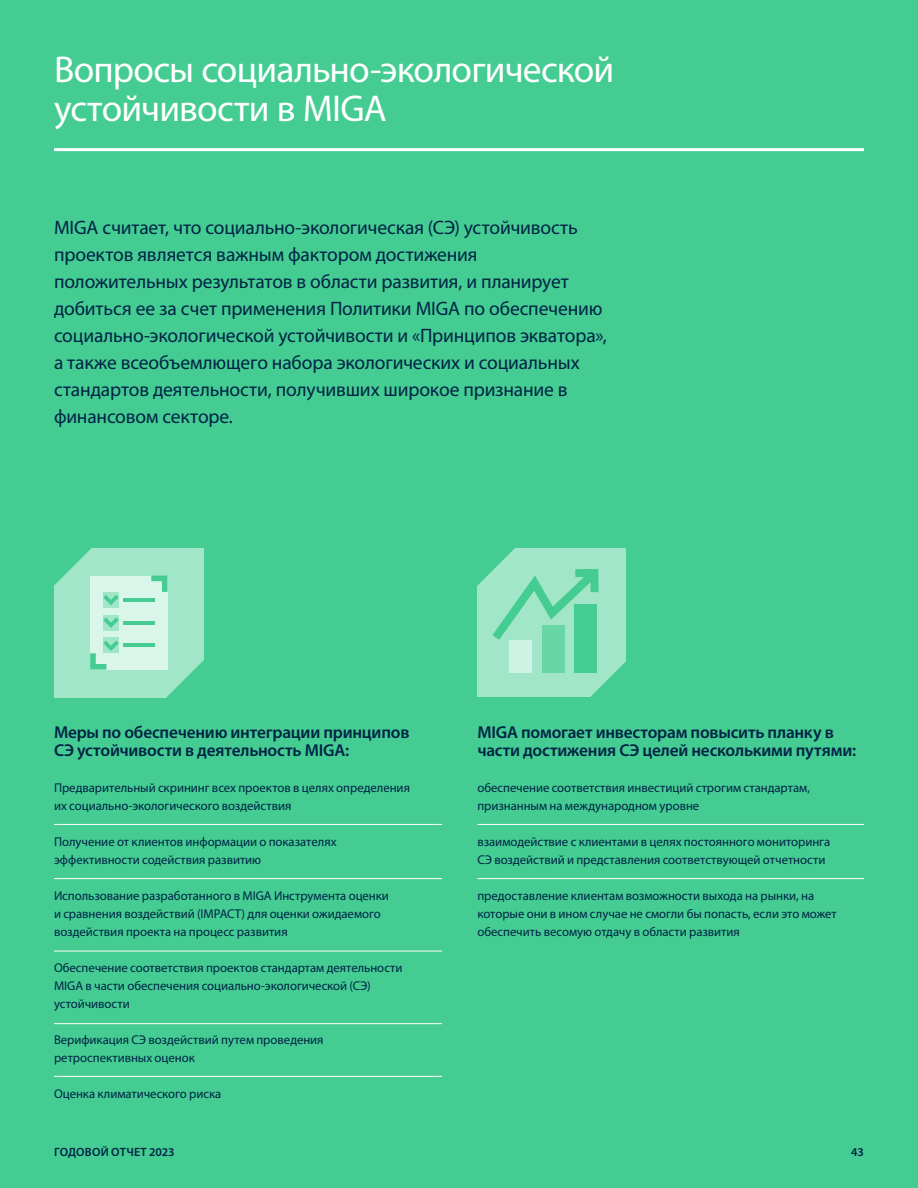
<style>
.page{position:relative;width:918px;height:1188px;background:#44cc92}
.page>*{position:absolute;margin:0;border:0;box-sizing:border-box;transform-origin:0 0}
.TITLE_2{font:37.5px/39px "Myriad Pro";letter-spacing:-.02em;color:#fff}
.INTRO{font:19.5px/27px "Myriad Pro";letter-spacing:-.005em;color:#002345}
.BODY{font:600 17.25px/18px "Myriad Pro";letter-spacing:-.01em;color:#002345}
.BODY-2{font:12.75px/18px "Myriad Pro";letter-spacing:-.005em;color:#002345}
.Body_copy_-_Justified{font:600 12px "Myriad Pro";letter-spacing:.01em;color:#002345}
</style>
<div class="page">
<hr style="left:54px;top:148px;width:810px;height:3px;background:#fff">
<div style="left:477px;top:548px;width:149px;height:149px;background:#a1e6c8"></div>
<hr style="left:54px;top:824px;width:388px;height:1px;background:#fff">
<hr style="left:477px;top:824px;width:387px;height:1px;background:#fff">
<hr style="left:54px;top:878px;width:388px;height:1px;background:#fff">
<hr style="left:477px;top:878px;width:387px;height:1px;background:#fff">
<hr style="left:54px;top:951px;width:388px;height:1px;background:#fff">
<hr style="left:54px;top:1023px;width:388px;height:1px;background:#fff">
<hr style="left:54px;top:1076px;width:388px;height:1px;background:#fff">
<div style="left:54px;top:548px;width:150px;height:149px;background:#a1e6c8"></div>
<svg style="left:54px;top:548px;width:38px;height:38px"></svg>
<svg style="left:165px;top:658px;width:39px;height:40px"></svg>
<svg style="left:590px;top:661px;width:36px;height:36px"></svg>
<div style="left:90px;top:576px;width:77px;height:94px;background:#daf5e9"></div>
<svg style="left:151px;top:576px;width:17px;height:16px"></svg>
<hr style="left:123px;top:598px;width:31px;height:4px;background:#44cc92">
<hr style="left:123px;top:621px;width:31px;height:4px;background:#44cc92">
<hr style="left:123px;top:643px;width:31px;height:4px;background:#44cc92">
<div style="left:103px;top:592px;width:16px;height:16px;background:#a1e6c8"></div>
<div style="left:103px;top:615px;width:16px;height:16px;background:#a1e6c8"></div>
<div style="left:103px;top:638px;width:16px;height:15px;background:#a1e6c8"></div>
<svg style="left:103px;top:595px;width:16px;height:10px"></svg>
<svg style="left:103px;top:618px;width:16px;height:10px"></svg>
<svg style="left:90px;top:641px;width:29px;height:29px"></svg>
<svg style="left:477px;top:548px;width:122px;height:92px"></svg>
<div style="left:509px;top:640px;width:23px;height:33px;background:#d0f2e4"></div>
<div style="left:542px;top:626px;width:23px;height:47px;background:#69d6a8"></div>
<div style="left:574px;top:604px;width:23px;height:69px;background:#44cc92"></div>
<p class="TITLE_2" style="left:54px;top:49px;width:562px">Вопросы социально‑экологической устойчивости в MIGA</p>
<p class="INTRO" style="left:54px;top:214px;width:554px">MIGA считает, что социально‑экологическая (СЭ) устойчивость проектов является важным фактором достижения положительных результатов в области развития, и планирует добиться ее за счет применения Политики MIGA по обеспечению социально‑экологической устойчивости и «Принципов экватора», а также всеобъемлющего набора экологических и социальных стандартов деятельности, получивших широкое признание в финансовом секторе.</p>
<p class="BODY" style="left:54px;top:723px;width:357px">Меры по обеспечению интеграции принципов<br>СЭ устойчивости в деятельность MIGA:</p>
<p class="BODY-2" style="left:54px;top:779px;width:358px">Предварительный скрининг всех проектов в целях определения их социально‑экологического воздействия</p>
<p class="BODY-2" style="left:54px;top:833px;width:284px">Получение от клиентов информации о показателях эффективности содействия развитию</p>
<p class="BODY-2" style="left:54px;top:887px;width:337px">Использование разработанного в MIGA Инструмента оценки и сравнения воздействий (IMPACT) для оценки ожидаемого воздействия проекта на процесс развития</p>
<p class="BODY-2" style="left:54px;top:959px;width:350px">Обеспечение соответствия проектов стандартам деятельности<br>MIGA в части обеспечения социально‑экологической (СЭ) устойчивости</p>
<p class="BODY-2" style="left:54px;top:1031px;width:271px">Верификация СЭ воздействий путем проведения ретроспективных оценок</p>
<p class="BODY-2" style="left:54px;top:1085px;width:169px">Оценка климатического риска</p>
<p class="BODY" style="left:477px;top:723px;width:380px">MIGA помогает инвесторам повысить планку в части достижения СЭ целей несколькими путями:</p>
<p class="BODY-2" style="left:477px;top:779px;width:334px">обеспечение соответствия инвестиций строгим стандартам, признанным на международном уровне</p>
<p class="BODY-2" style="left:477px;top:833px;width:354px">взаимодействие с клиентами в целях постоянного мониторинга<br>СЭ воздействий и представления соответствующей отчетности</p>
<p class="BODY-2" style="left:477px;top:887px;width:361px">предоставление клиентам возможности выхода на рынки, на которые они в ином случае не смогли бы попасть, если это может обеспечить весомую отдачу в области развития</p>
<p class="Body_copy_-_Justified" style="left:54px;top:1144px;width:122px">ГОДОВОЙ ОТЧЕТ 2023</p>
<p class="Body_copy_-_Justified" style="left:851px;top:1144px;width:14px">43</p>
</div>
